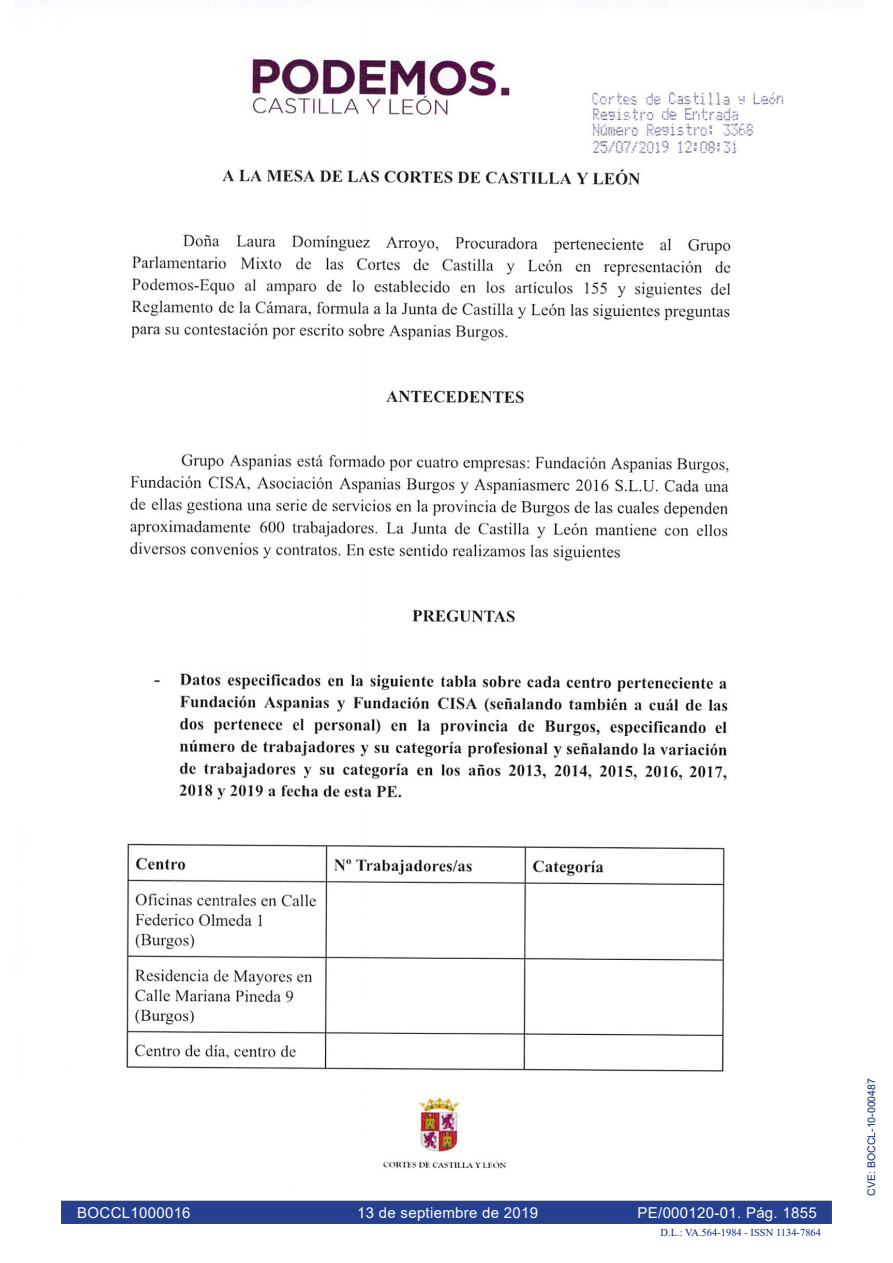
<style>
.page{position:relative;width:893px;height:1263px;background:#fff}
.page>*{position:absolute;margin:0;border:0;box-sizing:border-box;transform-origin:0 0}
.E_CVE{font:15px "Arial";letter-spacing:.02em;color:#fff}
.t1{font:10.5px "Times New Roman";color:#132477}
.t2{font:10.5px "Arial";color:#132477}
</style>
<div class="page">
<div style="left:60px;top:1200px;width:773px;height:25px;background:#25408f"></div>
<div style="left:60px;top:1199px;width:773px;height:26px;border:2px solid #fff"></div>
<img style="left:60px;top:58px;width:773px;height:1142px">
<p class="E_CVE" style="left:77px;top:1202px;width:115px">BOCCL1000016</p>
<p class="E_CVE" style="left:357px;top:1202px;width:183px">13 de septiembre de 2019</p>
<p class="E_CVE" style="left:638px;top:1202px;width:181px">PE/000120-01. Pág. 1855</p>
<p class="t1" style="left:661px;top:1225px;width:162px">D.L.: VA.564-1984 - ISSN 1134-7864</p>
<p class="t2" style="left:864px;top:1195px;width:119px;rotate:-90deg">CVE: BOCCL-10-000487</p>
</div>
